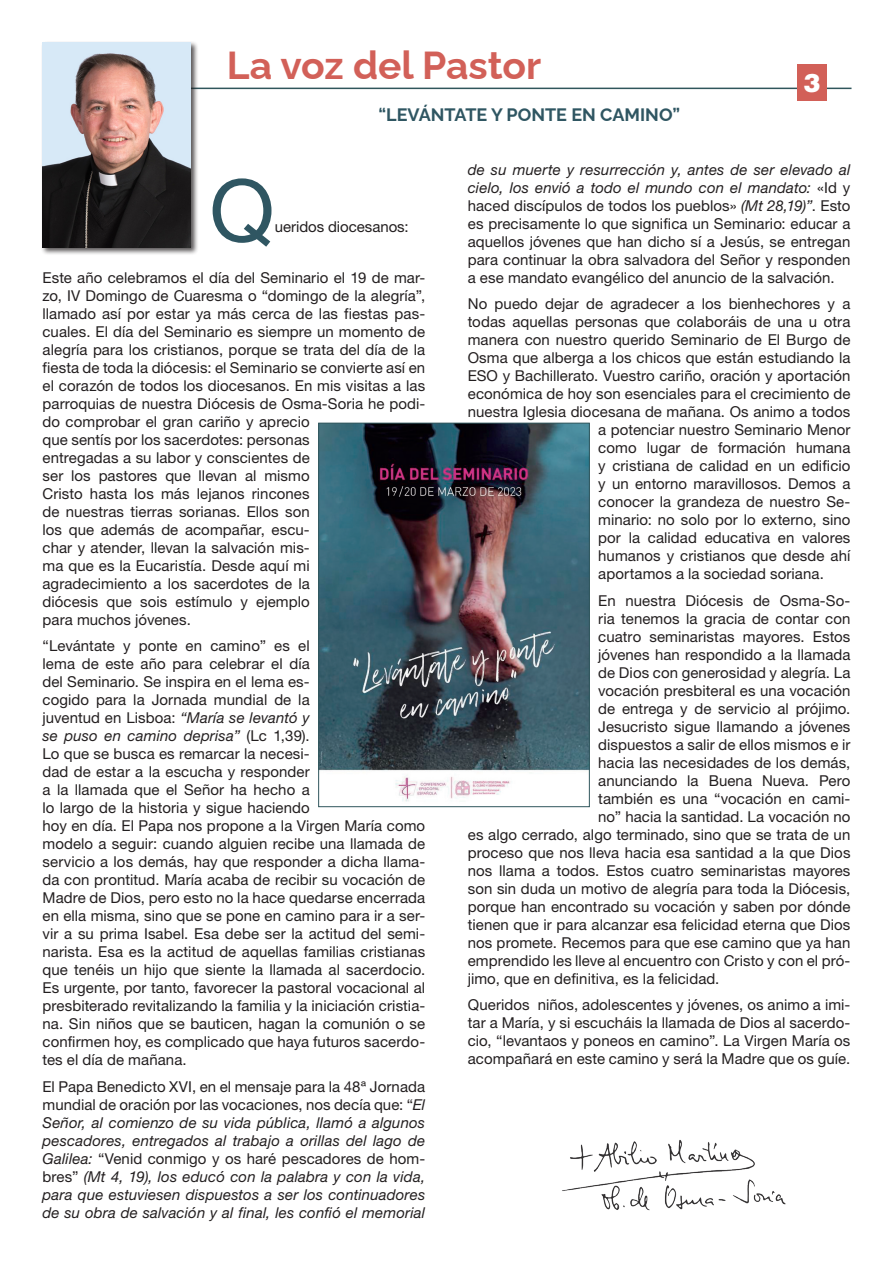
<style>
.page{position:relative;width:893px;height:1263px;background:#fff}
.page>*{position:absolute;margin:0;border:0;box-sizing:border-box;transform-origin:0 0}
.TEXTO{font:86.1px "Helvetica Neue LT Std";color:#2f5662}
.t1{font:100 39px "Raleway";color:#d26058}
.t2{font:900 25.5px "Helvetica LT Std";color:#fff}
.SUBTITULO{font:100 18px "Raleway";color:#2f5662}
.TEXTO-2{font:15px/18px "Helvetica Neue LT Std";letter-spacing:.005em;color:#231f20}
.TEXTO-3{font:italic 15px/18px "Helvetica Neue LT Std";letter-spacing:.01em;color:#231f20;text-align:justify}
.s1{font-style:italic}
.s2{font-style:normal}
</style>
<div class="page">
<hr style="left:44px;top:88px;width:807px;height:1px;background:#30565c">
<div style="left:797px;top:64px;width:30px;height:37px;background:#d26058"></div>
<div style="left:41px;top:41px;width:157px;height:214px;background:#231f20;opacity:.75"></div>
<img style="left:43px;top:43px;width:148px;height:205px">
<img style="left:562px;top:1140px;width:224px;height:71px">
<img style="left:320px;top:425px;width:268px;height:377px">
<div style="left:318px;top:423px;width:272px;height:384px;border:1px solid #30565c"></div>
<p class="t1" style="left:227px;top:34px;width:316px">La voz del Pastor</p>
<p class="SUBTITULO" style="left:378px;top:101px;width:303px">“LEVÁNTATE Y PONTE EN CAMINO”</p>
<h3 class="t2" style="left:803px;top:66px;width:19px">3</h3>
<p class="TEXTO" style="left:209px;top:159px;width:67px">Q</p>
<p class="TEXTO-2" style="left:275px;top:218px;width:135px">ueridos diocesanos:</p>
<p class="TEXTO-2" style="left:43px;top:268px;width:384px">Este año celebramos el día del Seminario el 19 de mar&shy;zo, IV Domingo de Cuaresma o “domingo de la alegría”, llamado así por estar ya más cerca de las fiestas pas&shy;cuales. El día del Seminario es siempre un momento de alegría para los cristianos, porque se trata del día de la fiesta de toda la diócesis: el Seminario se convierte así en el corazón de todos los diocesanos. En mis visitas a las parroquias de nuestra Diócesis de Osma-Soria he podi&shy;do comprobar el gran cariño y aprecio<br>que sentís por los sacerdotes: personas<br>entregadas a su labor y conscientes de<br>ser los pastores que llevan al mismo<br>Cristo hasta los más lejanos rincones<br>de nuestras tierras sorianas. Ellos son<br>los que además de acompañar, escu-<br>char y atender, llevan la salvación mis-<br>ma que es la Eucaristía. Desde aquí mi<br>agradecimiento a los sacerdotes de la<br>diócesis que sois estímulo y ejemplo<br>para muchos jóvenes.</p>
<p class="TEXTO-2" style="left:43px;top:637px;width:384px">“Levántate y ponte en camino” es el<br>lema de este año para celebrar el día<br>del Seminario. Se inspira en el lema es-<br>cogido para la Jornada mundial de la<br>juventud en Lisboa: <span class="s1">“María se levantó y<br>se puso en camino deprisa”</span> (Lc 1,39).<br>Lo que se busca es remarcar la necesi-<br>dad de estar a la escucha y responder<br>a la llamada que el Señor ha hecho a<br>lo largo de la historia y sigue haciendo<br>hoy en día. El Papa nos propone a la Virgen María como modelo a seguir: cuando alguien recibe una llamada de servicio a los demás, hay que responder a dicha llama&shy;da con prontitud. María acaba de recibir su vocación de Madre de Dios, pero esto no la hace quedarse encerrada en ella misma, sino que se pone en camino para ir a ser&shy;vir a su prima Isabel. Esa debe ser la actitud del semi&shy;narista. Esa es la actitud de aquellas familias cristianas que tenéis un hijo que siente la llamada al sacerdocio.<br>Es urgente, por tanto, favorecer la pastoral vocacional al presbiterado revitalizando la familia y la iniciación cristia&shy;na. Sin niños que se bauticen, hagan la comunión o se confirmen hoy, es complicado que haya futuros sacerdo&shy;tes el día de mañana.</p>
<p class="TEXTO-3" style="left:43px;top:1077px;width:384px"><span class="s2">El Papa Benedicto XVI, en el mensaje para la 48ª Jornada mundial de oración por las vocaciones, nos decía que: “</span>El Señor, al comienzo de su vida pública, llamó a algunos pescadores, entregados al trabajo a orillas del lago de Galilea: <span class="s2">“Venid conmigo y os haré pescadores de hom&shy;bres”</span> (Mt 4, 19), los educó con la palabra y con la vida, para que estuviesen dispuestos a ser los continuadores de su obra de salvación y al final, les confió el memorial</p>
<p class="TEXTO-2" style="left:468px;top:160px;width:384px;text-align:justify"><span class="s1">de su muerte y resurrección y, antes de ser elevado al cielo, los envió a todo el mundo con el mandato:</span> «Id y haced discípulos de todos los pueblos» <span class="s1">(Mt 28,19)”</span>. Esto es precisamente lo que significa un Seminario: educar a aquellos jóvenes que han dicho sí a Jesús, se entregan para continuar la obra salvadora del Señor y responden a ese mandato evangélico del anuncio de la salvación.</p>
<p class="TEXTO-2" style="left:468px;top:295px;width:384px">No puedo dejar de agradecer a los bienhechores y a</p>
<p class="TEXTO-2" style="left:468px;top:313px;width:384px">todas aquellas personas que colaboráis de una u otra</p>
<p class="TEXTO-2" style="left:468px;top:331px;width:384px">manera con nuestro querido Seminario de El Burgo de</p>
<p class="TEXTO-2" style="left:468px;top:349px;width:384px">Osma que alberga a los chicos que están estudiando la</p>
<p class="TEXTO-2" style="left:468px;top:367px;width:384px">ESO y Bachillerato. Vuestro cariño, oración y aportación</p>
<p class="TEXTO-2" style="left:468px;top:385px;width:384px">económica de hoy son esenciales para el crecimiento de</p>
<p class="TEXTO-2" style="left:468px;top:403px;width:384px">nuestra Iglesia diocesana de mañana. Os animo a todos</p>
<p class="TEXTO-2" style="left:598px;top:421px;width:254px">a potenciar nuestro Seminario Menor</p>
<p class="TEXTO-2" style="left:598px;top:439px;width:254px">como lugar de formación humana</p>
<p class="TEXTO-2" style="left:598px;top:457px;width:254px">y cristiana de calidad en un edificio</p>
<p class="TEXTO-2" style="left:598px;top:475px;width:254px">y un entorno maravillosos. Demos a</p>
<p class="TEXTO-2" style="left:598px;top:493px;width:254px">conocer la grandeza de nuestro Se-</p>
<p class="TEXTO-2" style="left:598px;top:511px;width:254px">minario: no solo por lo externo, sino</p>
<p class="TEXTO-2" style="left:598px;top:529px;width:254px">por la calidad educativa en valores</p>
<p class="TEXTO-2" style="left:598px;top:547px;width:254px">humanos y cristianos que desde ahí</p>
<p class="TEXTO-2" style="left:598px;top:565px;width:227px">aportamos a la sociedad soriana.</p>
<p class="TEXTO-2" style="left:598px;top:591px;width:254px">En nuestra Diócesis de Osma-So-</p>
<p class="TEXTO-2" style="left:598px;top:609px;width:254px">ria tenemos la gracia de contar con</p>
<p class="TEXTO-2" style="left:598px;top:627px;width:254px">cuatro seminaristas mayores. Estos</p>
<p class="TEXTO-2" style="left:598px;top:645px;width:254px">jóvenes han respondido a la llamada</p>
<p class="TEXTO-2" style="left:598px;top:663px;width:254px">de Dios con generosidad y alegría. La</p>
<p class="TEXTO-2" style="left:598px;top:681px;width:254px">vocación presbiteral es una vocación</p>
<p class="TEXTO-2" style="left:598px;top:699px;width:254px">de entrega y de servicio al prójimo.</p>
<p class="TEXTO-2" style="left:598px;top:717px;width:254px">Jesucristo sigue llamando a jóvenes</p>
<p class="TEXTO-2" style="left:598px;top:735px;width:254px">dispuestos a salir de ellos mismos e ir</p>
<p class="TEXTO-2" style="left:598px;top:753px;width:254px">hacia las necesidades de los demás,</p>
<p class="TEXTO-2" style="left:598px;top:771px;width:254px">anunciando la Buena Nueva. Pero</p>
<p class="TEXTO-2" style="left:598px;top:789px;width:254px">también es una “vocación en cami-</p>
<p class="TEXTO-2" style="left:598px;top:807px;width:254px">no” hacia la santidad. La vocación no</p>
<p class="TEXTO-2" style="left:468px;top:825px;width:384px">es algo cerrado, algo terminado, sino que se trata de un</p>
<p class="TEXTO-2" style="left:468px;top:843px;width:384px">proceso que nos lleva hacia esa santidad a la que Dios</p>
<p class="TEXTO-2" style="left:468px;top:861px;width:384px">nos llama a todos. Estos cuatro seminaristas mayores</p>
<p class="TEXTO-2" style="left:468px;top:879px;width:384px">son sin duda un motivo de alegría para toda la Diócesis,</p>
<p class="TEXTO-2" style="left:468px;top:897px;width:384px">porque han encontrado su vocación y saben por dónde</p>
<p class="TEXTO-2" style="left:468px;top:915px;width:384px">tienen que ir para alcanzar esa felicidad eterna que Dios</p>
<p class="TEXTO-2" style="left:468px;top:933px;width:384px">nos promete. Recemos para que ese camino que ya han</p>
<p class="TEXTO-2" style="left:468px;top:951px;width:384px">emprendido les lleve al encuentro con Cristo y con el pró-</p>
<p class="TEXTO-2" style="left:468px;top:969px;width:253px">jimo, que en definitiva, es la felicidad.</p>
<p class="TEXTO-2" style="left:468px;top:996px;width:384px;text-align:justify">Queridos niños, adolescentes y jóvenes, os animo a imi&shy;tar a María, y si escucháis la llamada de Dios al sacerdo&shy;cio, “levantaos y poneos en camino”. La Virgen María os acompañará en este camino y será la Madre que os guíe.</p>
</div>
